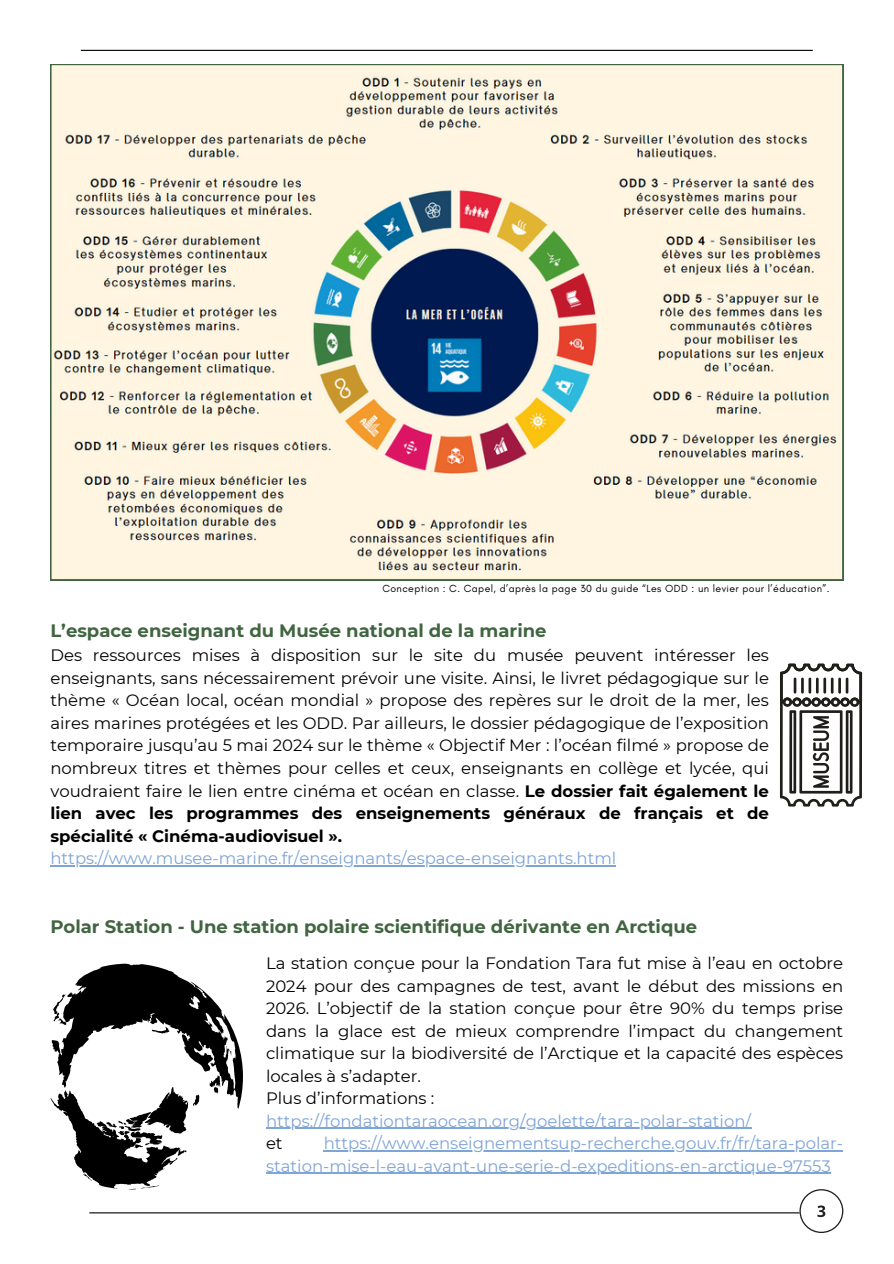
<style>
.page{position:relative;width:894px;height:1264px;background:#fff}
.page>*{position:absolute;margin:0;border:0;box-sizing:border-box;transform-origin:0 0}
.t1{font:700 18px "Montserrat";color:#406540}
.t2{font:16.5px/22.5px "Montserrat";color:#000;text-align:justify}
.t3{font:16.5px/22.5px "Montserrat";color:#7fa4d6}
.t4{font:10.5px "Glacial Indifference";letter-spacing:.04em;color:#000}
.s1{font-weight:700}
.s2{color:#000}
</style>
<div class="page">
<hr style="left:81px;top:50px;width:731px;height:1px;background:#000">
<hr style="left:89px;top:1212px;width:710px;height:1px;background:#000">
<svg style="left:779px;top:663px;width:82px;height:143px"></svg>
<svg style="left:50px;top:963px;width:193px;height:226px"></svg>
<img style="left:50px;top:64px;width:792px;height:516px">
<hr style="left:50px;top:865px;width:566px;height:1px;background:#7fa4d6">
<hr style="left:266px;top:1127px;width:484px;height:1px;background:#7fa4d6">
<hr style="left:323px;top:1150px;width:520px;height:1px;background:#7fa4d6">
<hr style="left:266px;top:1172px;width:564px;height:1px;background:#7fa4d6">
<svg style="left:799px;top:1189px;width:44px;height:43px"></svg>
<p class="t4" style="left:382px;top:582px;width:448px">Conception : C. Capel, d’après la page 30 du guide “Les ODD : un levier pour l’éducation”.</p>
<p class="t1" style="left:50px;top:619px;width:497px">L’espace enseignant du Musée national de la marine</p>
<p class="t2" style="left:50px;top:644px;width:719px">Des ressources mises à disposition sur le site du musée peuvent intéresser les enseignants, sans nécessairement prévoir une visite. Ainsi, le livret pédagogique sur le thème « Océan local, océan mondial » propose des repères sur le droit de la mer, les aires marines protégées et les ODD. Par ailleurs, le dossier pédagogique de l’exposition temporaire jusqu’au 5 mai 2024 sur le thème « Objectif Mer : l’océan filmé » propose de nombreux titres et thèmes pour celles et ceux, enseignants en collège et lycée, qui voudraient faire le lien entre cinéma et océan en classe. <span class="s1">Le dossier fait également le lien avec les programmes des enseignements généraux de français et de spécialité « Cinéma-audiovisuel ».</span></p>
<h2 class="t3" style="left:50px;top:846px;width:567px">https://www.musee-marine.fr/enseignants/espace-enseignants.html</h2>
<p class="t1" style="left:50px;top:915px;width:648px">Polar Station - Une station polaire scientifique dérivante en Arctique</p>
<h1 class="t2" style="left:266px;top:951px;width:578px;text-align:left">La station conçue pour la Fondation Tara fut mise à l’eau en octobre 2024 pour des campagnes de test, avant le début des missions en 2026. L’objectif de la station conçue pour être 90% du temps prise dans la glace est de mieux comprendre l’impact du changement climatique sur la biodiversité de l’Arctique et la capacité des espèces locales à s’adapter.<br>Plus d’informations :</h1>
<h2 class="t3" style="left:266px;top:1109px;width:486px">https://fondationtaraocean.org/goelette/tara-polar-station/ <span class="s2">et</span></h2>
<p class="t3" style="left:323px;top:1131px;width:521px">https://www.enseignementsup-recherche.gouv.fr/fr/tara-polar-</p>
<p class="t3" style="left:266px;top:1154px;width:566px">station-mise-l-eau-avant-une-serie-d-expeditions-en-arctique-97553</p>
</div>
